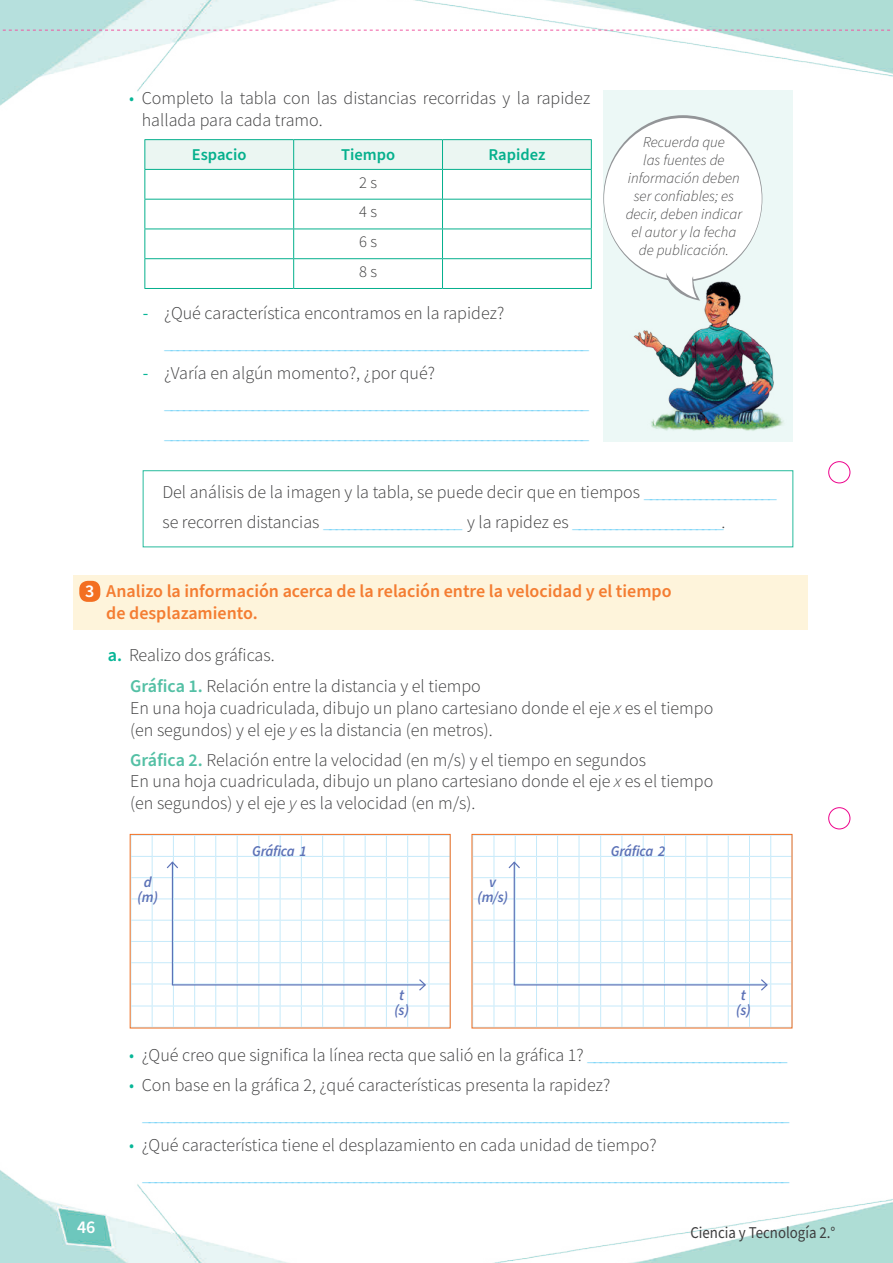
<style>
.page{position:relative;width:893px;height:1263px;background:#fff}
.page>*{position:absolute;margin:0;border:0;box-sizing:border-box;transform-origin:0 0}
.t1{font:300 18px/21.6px "Source Sans Pro";color:#3e3e3f}
.t2{font:300 18px/30.2px "Source Sans Pro";color:#6bcff6}
.t3{font:600 18px/21.6px "Source Sans Pro";color:#f47d32}
.t4{font:600 18px "Source Sans Pro";color:#fff}
.t5{font:16.5px "Source Sans Pro";color:#3e3e3f;scale:.9 1}
.t6{font:600 16.5px "Source Sans Pro";color:#05b08d}
.t7{font:300 16.5px/29.7px "Source Sans Pro";color:#3e3e3f;text-align:justify}
.t8{font:italic 300 15px/18px "Source Sans Pro";color:#3e3e3f;text-align:center}
.t9{font:italic 600 15px/15px "Source Sans Pro";letter-spacing:-.02em;color:#5c72b7;text-align:center}
.s1{color:#07b697}
.s2{font-weight:400;color:#07b697}
.s3{color:#3e3e3f}
.s4{color:#6bcff6}
.s5{color:#fff}
.s6{font-weight:600;color:#07b697}
.s7{font-weight:600;color:#54c0a5}
.s8{font-style:italic}
</style>
<div class="page">
<img style="left:0;top:0;width:893px;height:1263px">
<hr style="left:144px;top:139px;width:150px;height:1px;background:#05b08d">
<hr style="left:294px;top:139px;width:148px;height:1px;background:#05b08d">
<hr style="left:442px;top:139px;width:150px;height:1px;background:#05b08d">
<svg style="left:144px;top:140px;width:448px;height:148px"></svg>
<hr style="left:144px;top:288px;width:150px;height:1px;background:#05b08d">
<hr style="left:294px;top:288px;width:148px;height:1px;background:#05b08d">
<hr style="left:442px;top:288px;width:150px;height:1px;background:#05b08d">
<div style="left:143px;top:471px;width:650px;height:76px;background:#fff"></div>
<div style="left:143px;top:470px;width:650px;height:77px;border:1px solid #27bb9d"></div>
<div style="left:603px;top:90px;width:189px;height:352px;background:#ecf8f6"></div>
<svg style="left:603px;top:115px;width:159px;height:167px"></svg>
<div style="left:604px;top:118px;width:158px;height:162px;background:#fff;border-radius:50%"></div>
<div style="left:73px;top:576px;width:735px;height:54px;background:#fef4db"></div>
<div style="left:79px;top:581px;width:21px;height:21px;background:#f36f21;border-radius:9px"></div>
<svg style="left:131px;top:835px;width:320px;height:193px"></svg>
<svg style="left:472px;top:835px;width:321px;height:193px"></svg>
<img style="left:633px;top:268px;width:151px;height:163px">
<svg style="left:0;top:30px;width:893px;height:1px"></svg>
<svg style="left:828px;top:461px;width:23px;height:369px"></svg>
<p class="t1" style="left:142px;top:88px;width:450px;text-indent:-13px"><span class="s1">•</span> Completo la tabla con las distancias recorridas y la rapidez hallada para cada tramo.</p>
<p class="t6" style="left:192px;top:147px;width:56px">Espacio</p>
<p class="t6" style="left:341px;top:147px;width:56px">Tiempo</p>
<p class="t6" style="left:488px;top:147px;width:58px">Rapidez</p>
<p class="t7" style="left:359px;top:168px;width:19px">2 s 4 s 6 s 8 s</p>
<p class="t2" style="left:164px;top:298px;width:427px;text-indent:-21px"><span class="s2">-</span> <span class="s3">¿Qué característica encontramos en la rapidez? </span>_____________ _________________________________ _________ _____________</p>
<p class="t2" style="left:164px;top:359px;width:427px;text-indent:-21px"><span class="s2">-</span> <span class="s3">¿Varía en algún momento?, ¿por qué?<br></span>_____________ _________________________________ _________ _____________ _____________ _________________________________ _________ _____________</p>
<p class="t8" style="left:626px;top:134px;width:118px">Recuerda que<br>las fuentes de información deben ser confiables; es decir, deben indicar el autor y la fecha de publicación.</p>
<p class="t1" style="left:162px;top:477px;width:616px;line-height:30px">Del análisis de la imagen y la tabla, se puede decir que en tiempos <span class="s4">____________________ _ </span>se recorren distancias <span class="s4">_____________________ _</span> y la rapidez es <span class="s4">_______________________ _</span>.</p>
<p class="t3" style="left:106px;top:581px;width:567px;text-indent:-21px"><span class="s5">3</span> Analizo la información acerca de la relación entre la velocidad y el tiempo de desplazamiento.</p>
<p class="t1" style="left:108px;top:645px;width:168px"><span class="s6">a.</span> Realizo dos gráficas.</p>
<p class="t1" style="left:130px;top:676px;width:585px"><span class="s7">Gráfica 1.</span> Relación entre la distancia y el tiempo<br>En una hoja cuadriculada, dibujo un plano cartesiano donde el eje <span class="s8">x</span> es el tiempo (en segundos) y el eje <span class="s8">y</span> es la distancia (en metros).</p>
<p class="t1" style="left:130px;top:749px;width:585px"><span class="s7">Gráfica 2.</span> Relación entre la velocidad (en m/s) y el tiempo en segundos<br>En una hoja cuadriculada, dibujo un plano cartesiano donde el eje <span class="s8">x</span> es el tiempo (en segundos) y el eje <span class="s8">y</span> es la velocidad (en m/s).</p>
<p class="t9" style="left:138px;top:875px;width:22px">d (m)</p>
<p class="t9" style="left:252px;top:843px;width:56px">Gráfica 1</p>
<p class="t9" style="left:611px;top:843px;width:56px">Gráfica 2</p>
<p class="t9" style="left:477px;top:875px;width:32px">v (m/s)</p>
<p class="t9" style="left:394px;top:988px;width:16px">t (s)</p>
<p class="t9" style="left:736px;top:988px;width:16px">t (s)</p>
<p class="t1" style="left:129px;top:1044px;width:660px"><span class="s1">•</span> ¿Qué creo que significa la línea recta que salió en la gráfica 1? <span class="s4">________________________________</span></p>
<p class="t2" style="left:142px;top:1070px;width:649px;text-indent:-13px"><span class="s1">•</span> <span class="s3">Con base en la gráfica 2, ¿qué características presenta la rapidez?<br></span>_____________ _________________________________ ___________________________ _______________________________</p>
<p class="t2" style="left:142px;top:1130px;width:649px;text-indent:-13px"><span class="s1">•</span> <span class="s3">¿Qué característica tiene el desplazamiento en cada unidad de tiempo?<br></span>_____________ _________________________________ ___________________________ _______________________________</p>
<p class="t4" style="left:77px;top:1218px;width:20px">46</p>
<p class="t5" style="left:690px;top:1225px;width:163px">Ciencia y Tecnología 2.°</p>
</div>
